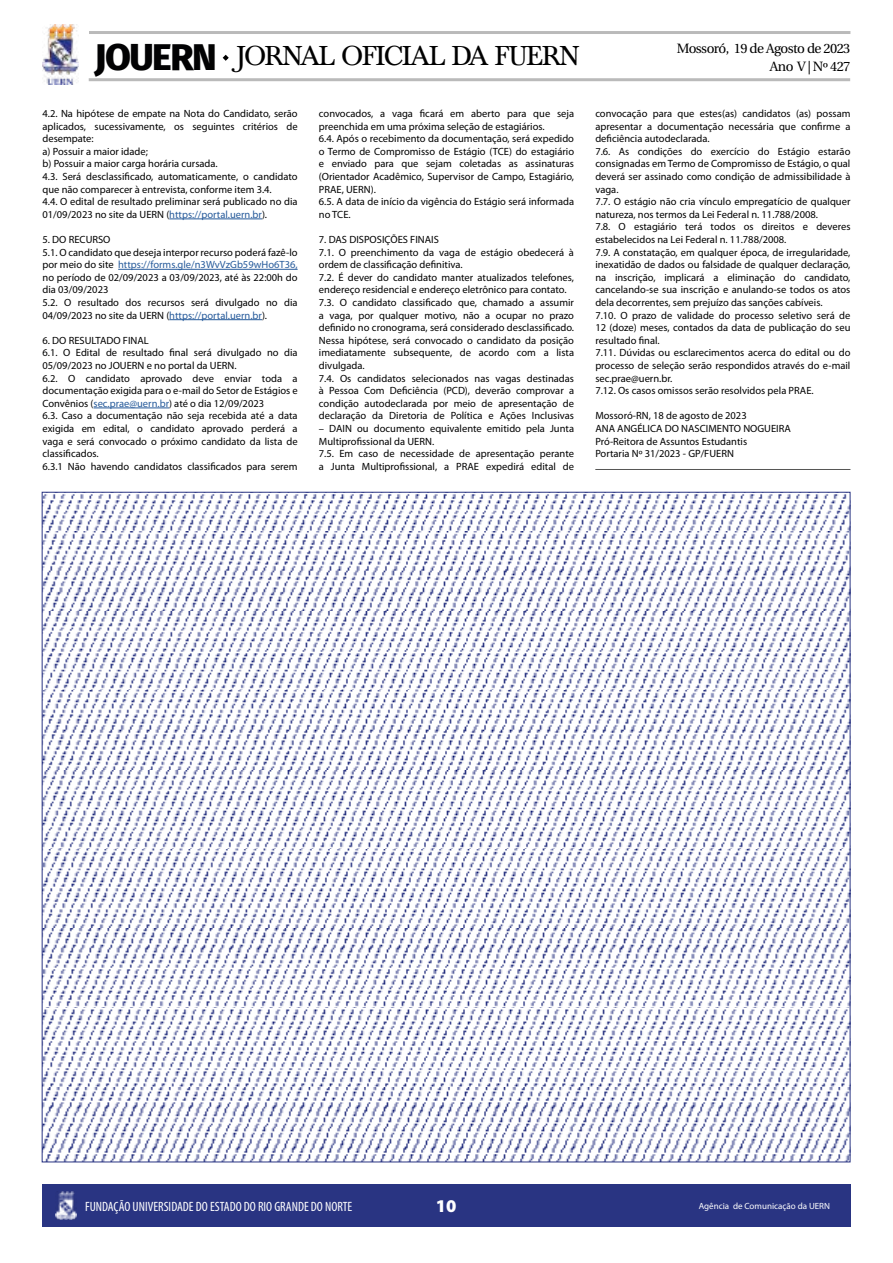
<style>
.page{position:relative;width:893px;height:1263px;background:#fff}
.page>*{position:absolute;margin:0;border:0;box-sizing:border-box;transform-origin:0 0}
.t1{font:800 37.5px "Fira Sans";letter-spacing:-.04em;color:#020203}
.t2{font:28.5px "Baskervald ADF Std";letter-spacing:-.04em;color:#000}
.t3{font:900 18px "Myriad Pro";color:#fff}
.t4{font:condensed 13.5px "Myriad Pro";color:#fff}
.t5{font:13.5px "Heuristica";letter-spacing:-.04em;color:#000}
.t6{font:10.5px/12.6px "Myriad Pro";color:#000}
.t7{font:9px "Myriad Pro";color:#fff}
.s1{color:#275b9b}
</style>
<div class="page">
<img style="left:43px;top:25px;width:35px;height:59px">
<hr style="left:89px;top:31px;width:761px;height:3px;background:#878787">
<hr style="left:89px;top:78px;width:761px;height:3px;background:#878787">
<svg style="left:222px;top:54px;width:7px;height:7px"></svg>
<div style="left:43px;top:1184px;width:808px;height:43px;background:#293482"></div>
<img style="left:55px;top:1191px;width:21px;height:29px">
<hr style="left:169px;top:219px;width:93px;height:1px;background:#275b9b">
<hr style="left:118px;top:269px;width:180px;height:1px;background:#275b9b">
<hr style="left:169px;top:319px;width:93px;height:1px;background:#275b9b">
<hr style="left:94px;top:408px;width:75px;height:1px;background:#275b9b">
<hr style="left:595px;top:469px;width:255px;height:1px;background:#575756">
<img style="left:44px;top:494px;width:804px;height:666px">
<h1 class="t1" style="left:95px;top:24px;width:124px">JOUERN</h1>
<h2 class="t2" style="left:237px;top:40px;width:344px">JORNAL OFICIAL DA FUERN</h2>
<p class="t5" style="left:677px;top:38px;width:175px">Mossoró, 19 de Agosto de 2023</p>
<p class="t5" style="left:770px;top:56px;width:82px">Ano V | Nº 427</p>
<p class="t6" style="left:43px;top:107px;width:257px">4.2. Na hipótese de empate na Nota do Candidato, serão aplicados, sucessivamente, os seguintes critérios de desempate:<br>a) Possuir a maior idade;<br>b) Possuir a maior carga horária cursada.<br>4.3. Será desclassificado, automaticamente, o candidato que não comparecer à entrevista, conforme item 3.4.<br>4.4. O edital de resultado preliminar será publicado no dia 01/09/2023 no site da UERN (<span class="s1">https://portal.uern.br</span>).</p>
<p class="t6" style="left:43px;top:233px;width:257px">5. DO RECURSO<br>5.1. O candidato que deseja interpor recurso poderá fazê-lo por meio do site <span class="s1">https://forms.gle/n3WvVzGb59wHo6T36, </span>no período de 02/09/2023 a 03/09/2023, até às 22:00h do dia 03/09/2023<br>5.2. O resultado dos recursos será divulgado no dia 04/09/2023 no site da UERN (<span class="s1">https://portal.uern.br</span>).</p>
<p class="t6" style="left:43px;top:334px;width:257px">6. DO RESULTADO FINAL<br>6.1. O Edital de resultado final será divulgado no dia 05/09/2023 no JOUERN e no portal da UERN.<br>6.2. O candidato aprovado deve enviar toda a documentação exigida para o e-mail do Setor de Estágios e Convênios (<span class="s1">sec.prae@uern.br</span>) até o dia 12/09/2023<br>6.3. Caso a documentação não seja recebida até a data exigida em edital, o candidato aprovado perderá a vaga e será convocado o próximo candidato da lista de classificados.<br>6.3.1 Não havendo candidatos classificados para serem</p>
<p class="t6" style="left:319px;top:107px;width:257px">convocados, a vaga ficará em aberto para que seja preenchida em uma próxima seleção de estagiários.<br>6.4. Após o recebimento da documentação, será expedido o Termo de Compromisso de Estágio (TCE) do estagiário e enviado para que sejam coletadas as assinaturas (Orientador Acadêmico, Supervisor de Campo, Estagiário, PRAE, UERN).<br>6.5. A data de início da vigência do Estágio será informada no TCE.</p>
<p class="t6" style="left:319px;top:233px;width:257px">7. DAS DISPOSIÇÕES FINAIS<br>7.1. O preenchimento da vaga de estágio obedecerá à ordem de classificação definitiva.<br>7.2. É dever do candidato manter atualizados telefones, endereço residencial e endereço eletrônico para contato.<br>7.3. O candidato classificado que, chamado a assumir a vaga, por qualquer motivo, não a ocupar no prazo definido no cronograma, será considerado desclassificado.<br>Nessa hipótese, será convocado o candidato da posição imediatamente subsequente, de acordo com a lista divulgada.<br>7.4. Os candidatos selecionados nas vagas destinadas à Pessoa Com Deficiência (PCD), deverão comprovar a condição autodeclarada por meio de apresentação de declaração da Diretoria de Política e Ações Inclusivas</p>
<p class="t6" style="left:319px;top:422px;width:257px">– DAIN ou documento equivalente emitido pela Junta Multiprofissional da UERN.<br>7.5. Em caso de necessidade de apresentação perante a Junta Multiprofissional, a PRAE expedirá edital de</p>
<p class="t6" style="left:595px;top:107px;width:257px">convocação para que estes(as) candidatos (as) possam apresentar a documentação necessária que confirme a deficiência autodeclarada.<br>7.6. As condições do exercício do Estágio estarão consignadas em Termo de Compromisso de Estágio, o qual deverá ser assinado como condição de admissibilidade à vaga.<br>7.7. O estágio não cria vínculo empregatício de qualquer natureza, nos termos da Lei Federal n. 11.788/2008.<br>7.8. O estagiário terá todos os direitos e deveres estabelecidos na Lei Federal n. 11.788/2008.<br>7.9. A constatação, em qualquer época, de irregularidade, inexatidão de dados ou falsidade de qualquer declaração, na inscrição, implicará a eliminação do candidato, cancelando-se sua inscrição e anulando-se todos os atos dela decorrentes, sem prejuízo das sanções cabíveis.<br>7.10. O prazo de validade do processo seletivo será de 12 (doze) meses, contados da data de publicação do seu resultado final.<br>7.11. Dúvidas ou esclarecimentos acerca do edital ou do processo de seleção serão respondidos através do e-mail sec.prae@uern.br.<br>7.12. Os casos omissos serão resolvidos pela PRAE.</p>
<p class="t6" style="left:595px;top:409px;width:197px">Mossoró-RN, 18 de agosto de 2023<br>ANA ANGÉLICA DO NASCIMENTO NOGUEIRA Pró-Reitora de Assuntos Estudantis<br>Portaria Nº 31/2023 - GP/FUERN</p>
<p class="t4" style="left:85px;top:1198px;width:269px">FUNDAÇÃO UNIVERSIDADE DO ESTADO DO RIO GRANDE DO NORTE</p>
<h3 class="t3" style="left:436px;top:1194px;width:22px">10</h3>
<p class="t7" style="left:699px;top:1200px;width:133px">Agência de Comunicação da UERN</p>
</div>
